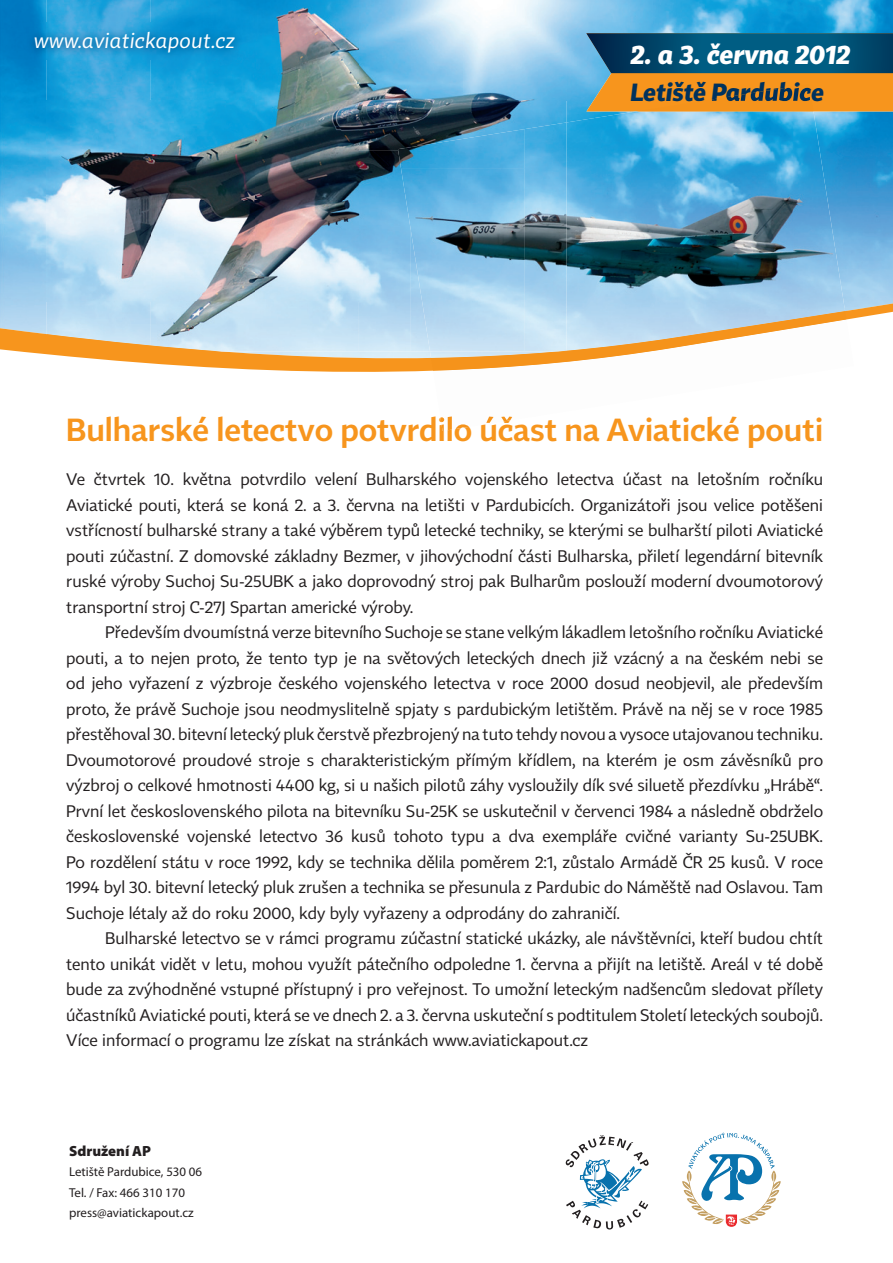
<style>
.page{position:relative;width:893px;height:1263px;background:#fff}
.page>*{position:absolute;margin:0;border:0;box-sizing:border-box;transform-origin:0 0}
.t1{font:300 31.5px "Tabac Sans";color:#f7951d}
.t2{font:italic 700 26.4px "Tabac Sans";color:#fff}
.t3{font:italic 700 24.45px "Tabac Sans";color:#00325d}
.t4{font:italic 21px "Tabac Sans";letter-spacing:.025em;color:#fff}
.t5{font:16.5px/25.5px "Tabac Sans";color:#231f20;text-align:justify}
.t6{font:900 14.7px "Myriad Pro";color:#231f20}
.t7{font:12.9px/20.2px "Myriad Pro";color:#231f20}
</style>
<div class="page">
<img style="left:0;top:0;width:47px;height:301px">
<img style="left:567px;top:0;width:63px;height:111px">
<img style="left:630px;top:0;width:263px;height:33px">
<img style="left:845px;top:112px;width:48px;height:189px">
<svg style="left:0;top:301px;width:893px;height:71px"></svg>
<svg style="left:586px;top:33px;width:307px;height:79px;background:#606e59"></svg>
<img style="left:430px;top:309px;width:415px;height:49px">
<img style="left:567px;top:111px;width:278px;height:198px">
<img style="left:433px;top:319px;width:421px;height:53px">
<img style="left:440px;top:416px;width:73px;height:15px">
<img style="left:431px;top:311px;width:415px;height:60px">
<div style="left:636px;top:101px;width:177px;height:10px;background:#f5931b"></div>
<img style="left:701px;top:84px;width:111px;height:17px">
<img style="left:47px;top:0;width:520px;height:100px">
<img style="left:359px;top:100px;width:208px;height:51px">
<img style="left:47px;top:100px;width:312px;height:201px">
<img style="left:359px;top:151px;width:52px;height:200px">
<img style="left:411px;top:260px;width:4px;height:91px">
<img style="left:151px;top:301px;width:208px;height:50px">
<img style="left:47px;top:301px;width:104px;height:33px">
<img style="left:47px;top:334px;width:175px;height:17px">
<img style="left:415px;top:260px;width:109px;height:91px">
<img style="left:524px;top:122px;width:43px;height:229px">
<img style="left:401px;top:168px;width:124px;height:92px">
<img style="left:398px;top:129px;width:127px;height:39px">
<img style="left:25px;top:22px;width:218px;height:38px">
<svg style="left:682px;top:1132px;width:99px;height:94px"></svg>
<svg style="left:565px;top:1135px;width:84px;height:94px"></svg>
<p class="t4" style="left:34px;top:28px;width:203px">www.aviatickapout.cz</p>
<h2 class="t2" style="left:631px;top:38px;width:221px">2. a 3. června 2012</h2>
<h3 class="t3" style="left:631px;top:77px;width:195px">Letiště Pardubice</h3>
<h1 class="t1" style="left:66px;top:410px;width:758px">Bulharské letectvo potvrdilo účast na Aviatické pouti</h1>
<p class="t5" style="left:66px;top:467px;width:758px">Ve čtvrtek 10. května potvrdilo velení Bulharského vojenského letectva účast na letošním ročníku Aviatické pouti, která se koná 2. a 3. června na letišti v Pardubicích. Organizátoři jsou velice potěšeni vstřícností bulharské strany a také výběrem typů letecké techniky, se kterými se bulharští piloti Aviatické pouti zúčastní. Z domovské základny Bezmer, v jihovýchodní části Bulharska, přiletí legendární bitevník ruské výroby Suchoj Su-25UBK a jako doprovodný stroj pak Bulharům poslouží moderní dvoumotorový transportní stroj C-27J Spartan americké výroby.</p>
<p class="t5" style="left:66px;top:620px;width:758px;text-indent:39px">Především dvoumístná verze bitevního Suchoje se stane velkým lákadlem letošního ročníku Aviatické pouti, a to nejen proto, že tento typ je na světových leteckých dnech již vzácný a na českém nebi se od jeho vyřazení z výzbroje českého vojenského letectva v roce 2000 dosud neobjevil, ale především proto, že právě Suchoje jsou neodmyslitelně spjaty s pardubickým letištěm. Právě na něj se v roce 1985 přestěhoval 30. bitevní letecký pluk čerstvě přezbrojený na tuto tehdy novou a vysoce utajovanou techniku.<br>Dvoumotorové proudové stroje s charakteristickým přímým křídlem, na kterém je osm závěsníků pro výzbroj o celkové hmotnosti 4400 kg, si u našich pilotů záhy vysloužily dík své siluetě přezdívku „Hrábě“.<br>První let československého pilota na bitevníku Su-25K se uskutečnil v červenci 1984 a následně obdrželo československé vojenské letectvo 36 kusů tohoto typu a dva exempláře cvičné varianty Su-25UBK.<br>Po rozdělení státu v roce 1992, kdy se technika dělila poměrem 2:1, zůstalo Armádě ČR 25 kusů. V roce 1994 byl 30. bitevní letecký pluk zrušen a technika se přesunula z Pardubic do Náměště nad Oslavou. Tam Suchoje létaly až do roku 2000, kdy byly vyřazeny a odprodány do zahraničí.</p>
<p class="t5" style="left:66px;top:926px;width:758px;text-indent:39px">Bulharské letectvo se v rámci programu zúčastní statické ukázky, ale návštěvníci, kteří budou chtít tento unikát vidět v letu, mohou využít pátečního odpoledne 1. června a přijít na letiště. Areál v té době bude za zvýhodněné vstupné přístupný i pro veřejnost. To umožní leteckým nadšencům sledovat přílety účastníků Aviatické pouti, která se ve dnech 2. a 3. června uskuteční s podtitulem Století leteckých soubojů.<br>Více informací o programu lze získat na stránkách www.aviatickapout.cz</p>
<p class="t6" style="left:69px;top:1141px;width:84px">Sdružení AP</p>
<p class="t7" style="left:69px;top:1162px;width:135px">Letiště Pardubice, 530 06<br>Tel. / Fax: 466 310 170 press@aviatickapout.cz</p>
</div>
